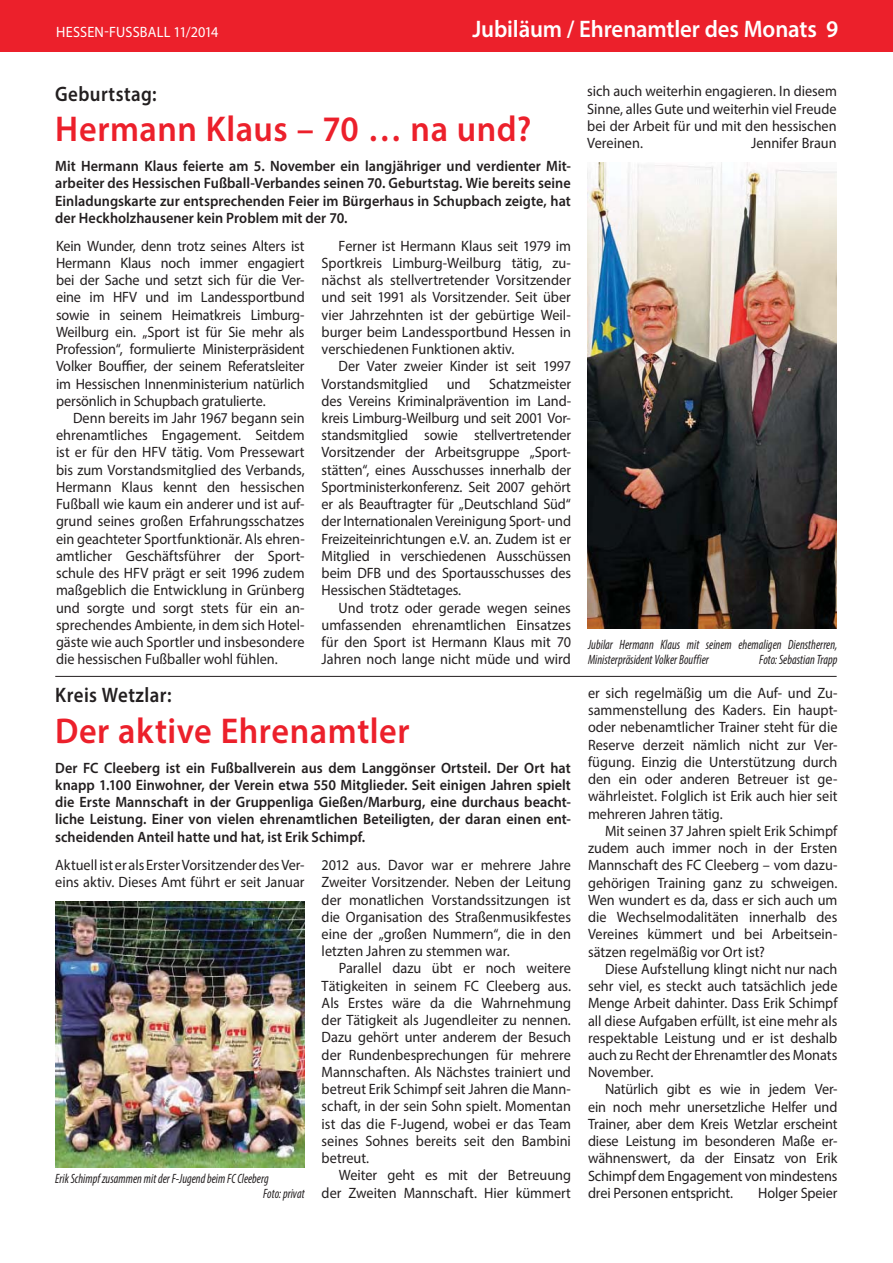
<style>
.page{position:relative;width:893px;height:1263px;background:#fff}
.page>*{position:absolute;margin:0;border:0;box-sizing:border-box;transform-origin:0 0}
.t1{font:600 36px "Myriad Pro";letter-spacing:.015em;color:#ec202b;scale:.95 1}
.t2{font:600 24px "Myriad Pro";letter-spacing:-.005em;color:#fff;scale:.95 1}
.t3{font:600 21px "Myriad Pro";letter-spacing:.025em;color:#231f20;scale:.9 1}
.t4{font:15px/17.2px "Myriad Pro";color:#231f20;text-align:justify;scale:.95 1}
.t5{font:600 15px/17.2px "Myriad Pro";color:#231f20;text-align:justify;scale:.95 1}
.t6{font:15px "Myriad Pro";letter-spacing:.01em;color:#fff;scale:.95 1}
.t7{font:italic condensed 13.5px/15px "Myriad Pro";letter-spacing:.005em;color:#231f20;scale:.9 1}
</style>
<div class="page">
<div style="left:0;top:0;width:893px;height:51px;background:#ec202b"></div>
<img style="left:55px;top:902px;width:250px;height:265px">
<hr style="left:55px;top:676px;width:782px;height:1px;background:#231f20">
<img style="left:587px;top:163px;width:250px;height:465px">
<p class="t6" style="left:56px;top:26px;width:172px">HESSEN-FUSSBALL 11/2014</p>
<h2 class="t2" style="left:472px;top:20px;width:387px">Jubiläum / Ehrenamtler des Monats 9</h2>
<h3 class="t3" style="left:55px;top:86px;width:114px">Geburtstag:</h3>
<h1 class="t1" style="left:55px;top:115px;width:503px">Hermann Klaus – 70 … na und?</h1>
<p class="t5" style="left:55px;top:159px;width:544px">Mit Hermann Klaus feierte am 5. November ein langjähriger und verdienter Mit&shy;arbeiter des Hessischen Fußball-Verbandes seinen 70. Geburtstag. Wie bereits seine Einladungskarte zur entsprechenden Feier im Bürgerhaus in Schupbach zeigte, hat der Heckholzhausener kein Problem mit der 70.</p>
<p class="t4" style="left:322px;top:238px;width:264px;text-indent:17px">Ferner ist Hermann Klaus seit 1979 im Sportkreis Limburg-Weilburg tätig, zu&shy;nächst als stellvertretender Vorsitzender und seit 1991 als Vorsitzender. Seit über vier Jahrzehnten ist der gebürtige Weil&shy;burger beim Landessportbund Hessen in verschiedenen Funktionen aktiv.</p>
<p class="t4" style="left:322px;top:359px;width:264px;text-indent:17px">Der Vater zweier Kinder ist seit 1997<br>Vorstandsmitglied</p>
<p class="t4" style="left:56px;top:238px;width:263px">Kein Wunder, denn trotz seines Alters ist Hermann Klaus noch immer engagiert bei der Sache und setzt sich für die Ver&shy;eine im HFV und im Landessportbund sowie in seinem Heimatkreis Limburg-Weilburg ein. „Sport ist für Sie mehr als Profession“, formulierte Ministerpräsident Volker Bouffier, der seinem Referatsleiter im Hessischen Innenministerium natürlich persönlich in Schupbach gratulierte.</p>
<p class="t4" style="left:56px;top:410px;width:263px;text-indent:17px">Denn bereits im Jahr 1967 begann sein ehrenamtliches Engagement. Seitdem ist er für den HFV tätig. Vom Pressewart bis zum Vorstandsmitglied des Verbands, Hermann Klaus kennt den hessischen Fußball wie kaum ein anderer und ist auf&shy;grund seines großen Erfahrungsschatzes ein geachteter Sportfunktionär. Als ehren&shy;amtlicher Geschäftsführer der Sport&shy;schule des HFV prägt er seit 1996 zudem maßgeblich die Entwicklung in Grünberg und sorgte und sorgt stets für ein an&shy;sprechendes Ambiente, in dem sich Hotel&shy;gäste wie auch Sportler und insbesondere die hessischen Fußballer wohl fühlen.</p>
<p class="t4" style="left:322px;top:376px;width:264px;text-indent:167px">Schatzmeister des Vereins Kriminalprävention im Land&shy;kreis Limburg-Weilburg und seit 2001 Vor&shy;standsmitglied sowie stellvertretender Vorsitzender der Arbeitsgruppe „Sport&shy;stätten“, eines Ausschusses innerhalb der Sportministerkonferenz. Seit 2007 gehört er als Beauftragter für „Deutschland Süd“ der Internationalen Vereinigung Sport- und Freizeiteinrichtungen e. V. an. Zudem ist er Mitglied in verschiedenen Ausschüssen beim DFB und des Sportausschusses des Hessischen Städtetages.</p>
<p class="t4" style="left:322px;top:600px;width:264px;text-indent:17px">Und trotz oder gerade wegen seines umfassenden ehrenamtlichen Einsatzes für den Sport ist Hermann Klaus mit 70<br>Jahren noch lange nicht müde und wird</p>
<p class="t4" style="left:447px;top:376px;width:26px">und</p>
<h3 class="t3" style="left:55px;top:687px;width:131px">Kreis Wetzlar:</h3>
<h1 class="t1" style="left:55px;top:717px;width:374px">Der aktive Ehrenamtler</h1>
<p class="t5" style="left:55px;top:760px;width:544px">Der FC Cleeberg ist ein Fußballverein aus dem Langgönser Ortsteil. Der Ort hat knapp 1.100 Einwohner, der Verein etwa 550 Mitglieder. Seit einigen Jahren spielt die Erste Mannschaft in der Gruppenliga Gießen/Marburg, eine durchaus beacht&shy;liche Leistung. Einer von vielen ehrenamtlichen Beteiligten, der daran einen ent&shy;scheidenden Anteil hatte und hat, ist Erik Schimpf.</p>
<p class="t4" style="left:55px;top:857px;width:264px">Aktuell ist er als Erster Vorsitzender des Ver&shy;eins aktiv. Dieses Amt führt er seit Januar</p>
<p class="t4" style="left:322px;top:857px;width:264px">2012 aus. Davor war er mehrere Jahre Zweiter Vorsitzender. Neben der Leitung der monatlichen Vorstandssitzungen ist die Organisation des Straßenmusikfestes eine der „großen Nummern“, die in den letzten Jahren zu stemmen war.</p>
<p class="t4" style="left:322px;top:961px;width:264px;text-indent:17px">Parallel dazu übt er noch weitere Tätigkeiten in seinem FC Cleeberg aus.<br>Als Erstes wäre da die Wahrnehmung der Tätigkeit als Jugendleiter zu nennen.<br>Dazu gehört unter anderem der Besuch der Rundenbesprechungen für mehrere Mannschaften. Als Nächstes trainiert und betreut Erik Schimpf seit Jahren die Mann&shy;schaft, in der sein Sohn spielt. Momentan ist das die F-Jugend, wobei er das Team seines Sohnes bereits seit den Bambini betreut.</p>
<p class="t4" style="left:322px;top:1168px;width:264px;text-align:right">Weiter geht es mit der Betreuung der Zweiten Mannschaft. Hier kümmert</p>
<p class="t7" style="left:263px;top:1172px;width:48px;text-indent:-208px">Erik Schimpf zusammen mit der F-Jugend beim FC Cleeberg<br>Foto: privat</p>
<p class="t4" style="left:587px;top:84px;width:264px">sich auch weiterhin engagieren. In diesem Sinne, alles Gute und weiterhin viel Freude bei der Arbeit für und mit den hessischen Vereinen.</p>
<p class="t4" style="left:751px;top:136px;width:92px">Jennifer Braun</p>
<p class="t7" style="left:588px;top:638px;width:279px">Jubilar Hermann Klaus mit seinem ehemaligen Dienstherren,<br>Ministerpräsident Volker Bouffier</p>
<p class="t7" style="left:759px;top:653px;width:88px">Foto: Sebastian Trapp</p>
<p class="t4" style="left:588px;top:685px;width:264px">er sich regelmäßig um die Auf- und Zu&shy;sammenstellung des Kaders. Ein haupt&shy;oder nebenamtlicher Trainer steht für die Reserve derzeit nämlich nicht zur Ver&shy;fügung. Einzig die Unterstützung durch den ein oder anderen Betreuer ist ge&shy;währleistet. Folglich ist Erik auch hier seit mehreren Jahren tätig.</p>
<p class="t4" style="left:588px;top:823px;width:264px;text-indent:17px">Mit seinen 37 Jahren spielt Erik Schimpf zudem auch immer noch in der Ersten Mannschaft des FC Cleeberg – vom dazu&shy;gehörigen Training ganz zu schweigen.<br>Wen wundert es da, dass er sich auch um die Wechselmodalitäten innerhalb des Vereines kümmert und bei Arbeitsein&shy;sätzen regelmäßig vor Ort ist?</p>
<p class="t4" style="left:588px;top:961px;width:264px;text-indent:17px">Diese Aufstellung klingt nicht nur nach sehr viel, es steckt auch tatsächlich jede Menge Arbeit dahinter. Dass Erik Schimpf all diese Aufgaben erfüllt, ist eine mehr als respektable Leistung und er ist deshalb auch zu Recht der Ehrenamtler des Monats November.</p>
<p class="t4" style="left:588px;top:1082px;width:264px;text-indent:17px">Natürlich gibt es wie in jedem Ver&shy;ein noch mehr unersetzliche Helfer und Trainer, aber dem Kreis Wetzlar erscheint diese Leistung im besonderen Maße er&shy;wähnenswert, da der Einsatz von Erik Schimpf dem Engagement von mindestens drei Personen entspricht.</p>
<p class="t4" style="left:758px;top:1185px;width:85px">Holger Speier</p>
</div>
